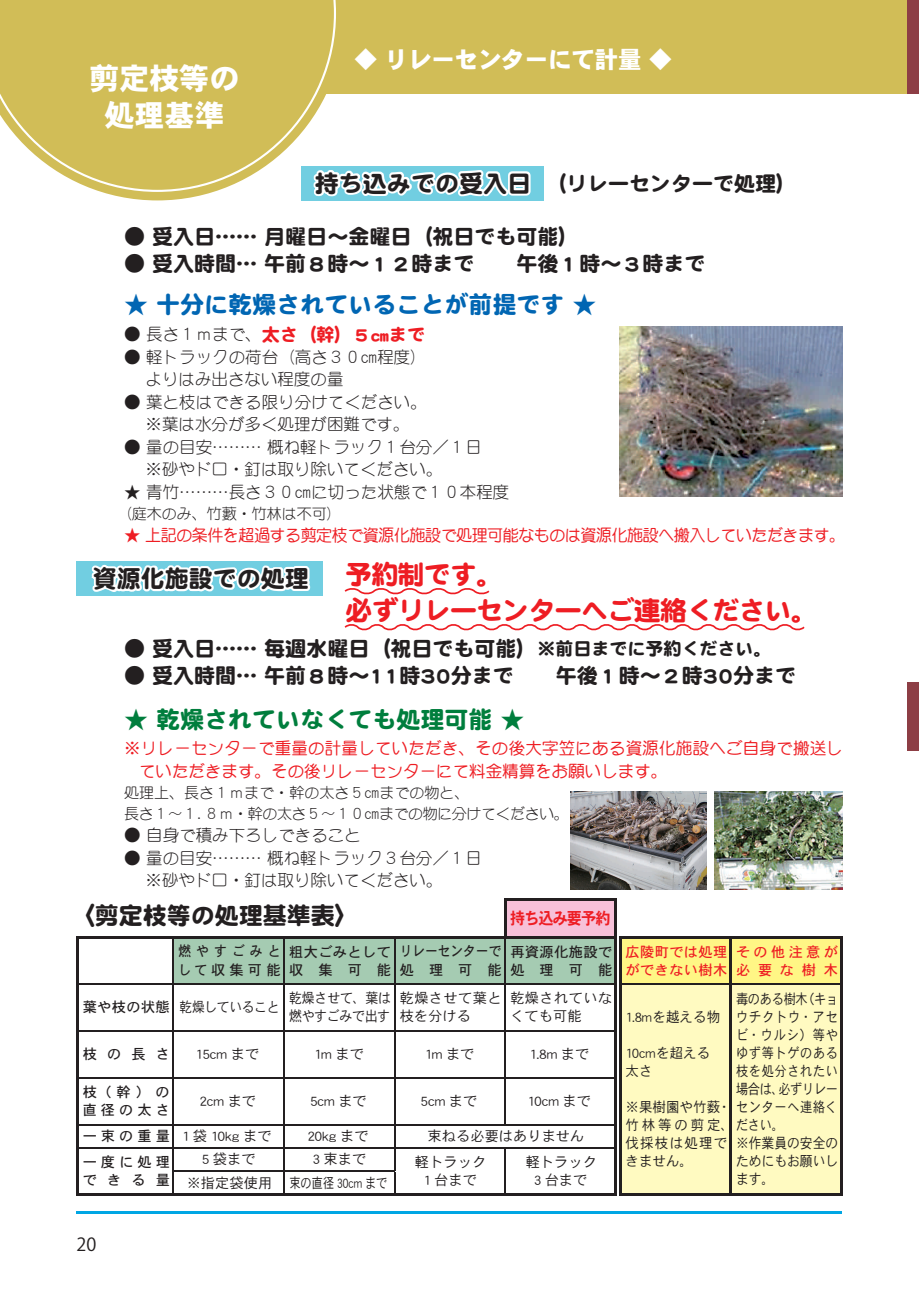
<style>
.page{position:relative;width:919px;height:1289px;background:#fff}
.page>*{position:absolute;margin:0;border:0;box-sizing:border-box;transform-origin:0 0}
.t1{font:30px/36px "DFHS Gothic Std W9";color:#fff;text-align:center}
.t2{font:27px/36px "DF Maru Gothic Std W9";letter-spacing:-.03em;color:#ee1d23}
.t3{font:24px "DF Maru Gothic Std W9";color:#231f20}
.t4{font:24px "DF Maru Gothic Std W9";color:#0166b3}
.t5{font:24px "DF Maru Gothic Std W9";color:#007e3d}
.t6{font:24px "DFHS Gothic Std W9";letter-spacing:-.03em;color:#fff}
.t7{font:21px "DF Maru Gothic Std W9";color:#231f20}
.t8{font:18.15px "DF Maru Gothic Std W9";color:#ee1d23}
.t9{font:18px "Koz Go Pro";color:#231f20}
.t10{font:16.5px/22.5px "DF Maru Gothic Std W3";color:#231f20}
.t11{font:16.5px/22.5px "DF Maru Gothic Std W5";color:#ee1d23}
.t12{font:16.5px "DF Maru Gothic Std W5";letter-spacing:-.03em;color:#ee1d23}
.t13{font:16.5px "DFHS Gothic Std W7";letter-spacing:-.065em;color:#ee1d23;scale:.92 1}
.t14{font:15px/21px "DF Maru Gothic Std W3";letter-spacing:-.03em;color:#231f20}
.t15{font:15px "DF Maru Gothic Std W3";color:#231f20}
.t16{font:14.25px/18px "DFHS Gothic Std W3";color:#231f20;text-align:center}
.t17{font:14.25px/18px "DFHS Gothic Std W3";color:#231f20;text-align:justify;scale:.86 1}
.t18{font:14.25px/18px "DFHS Gothic Std W3";letter-spacing:.045em;color:#231f20;scale:.95 1}
.t19{font:14.25px/18px "DFHS Gothic Std W3";letter-spacing:.025em;color:#231f20}
.t20{font:14.25px/18px "DFHS Gothic Std W5";letter-spacing:.28em;color:#231f20}
.t21{font:14.25px/18px "DFHS Gothic Std W5";letter-spacing:.025em;color:#231f20}
.t22{font:14.25px/18px "DFHS Gothic Std W3";color:#231f20;scale:.95 1}
.t23{font:14.25px/18px "DFHS Gothic Std W3";color:#231f20;text-align:justify;scale:.9 1}
.t24{font:14.25px/18px "DFHS Gothic Std W3";letter-spacing:-.03em;color:#231f20;scale:.91 1}
.t25{font:14.25px/18px "DFHS Gothic Std W5";letter-spacing:.025em;color:#ee1d23}
.t26{font:14.25px "DFHS Gothic Std W3";letter-spacing:-.03em;color:#231f20;scale:.9 1}
.t27{font:14.25px/18px "DFHS Gothic Std W5";letter-spacing:.34em;color:#231f20;scale:.9 1}
.t28{font:14.25px/18px "DFHS Gothic Std W5";letter-spacing:-.005em;color:#231f20;scale:.9 1}
.t29{font:14.25px/18px "DFHS Gothic Std W5";letter-spacing:.23em;color:#ee1d23}
.s1{font-family:"DF Maru Gothic Std W3";font-size:16.5px;color:#231f20}
.s2{font-size:18px}
.s3{font-family:"DFHS Gothic Std W5"}
</style>
<div class="page">
<div style="left:76px;top:1px;width:842px;height:93px;background:#d1bd57"></div>
<div style="left:301px;top:167px;width:242px;height:34px;background:#71cee1"></div>
<div style="left:76px;top:562px;width:247px;height:34px;background:#71cee1"></div>
<svg style="left:102px;top:192px;width:111px;height:8px"></svg>
<svg style="left:1px;top:1px;width:335px;height:191px;fill:#d1bd57"></svg>
<hr style="left:76px;top:1211px;width:766px;height:2px;background:#00a6e4">
<img style="left:619px;top:326px;width:223px;height:170px">
<img style="left:570px;top:791px;width:136px;height:98px">
<img style="left:714px;top:791px;width:128px;height:98px">
<div style="left:505px;top:899px;width:110px;height:38px;background:#f7c1d9"></div>
<hr style="left:504px;top:898px;width:113px;height:2px;background:#231f20">
<hr style="left:614px;top:900px;width:2px;height:36px;background:#231f20">
<hr style="left:76px;top:936px;width:97px;height:2px;background:#231f20">
<hr style="left:76px;top:938px;width:3px;height:46px;background:#231f20">
<hr style="left:173px;top:936px;width:111px;height:2px;background:#231f20">
<hr style="left:284px;top:936px;width:110px;height:2px;background:#231f20">
<hr style="left:394px;top:936px;width:111px;height:2px;background:#231f20">
<hr style="left:505px;top:936px;width:111px;height:2px;background:#231f20">
<hr style="left:619px;top:936px;width:111px;height:2px;background:#231f20">
<hr style="left:730px;top:936px;width:112px;height:2px;background:#231f20">
<hr style="left:840px;top:938px;width:2px;height:46px;background:#231f20">
<hr style="left:76px;top:984px;width:3px;height:47px;background:#231f20">
<hr style="left:840px;top:984px;width:2px;height:47px;background:#231f20">
<hr style="left:76px;top:1031px;width:3px;height:46px;background:#231f20">
<hr style="left:840px;top:1031px;width:2px;height:46px;background:#231f20">
<hr style="left:76px;top:1077px;width:3px;height:47px;background:#231f20">
<hr style="left:840px;top:1077px;width:2px;height:47px;background:#231f20">
<hr style="left:76px;top:1124px;width:3px;height:23px;background:#231f20">
<hr style="left:840px;top:1124px;width:2px;height:23px;background:#231f20">
<hr style="left:76px;top:1147px;width:3px;height:24px;background:#231f20">
<hr style="left:840px;top:1147px;width:2px;height:24px;background:#231f20">
<hr style="left:76px;top:1171px;width:3px;height:22px;background:#231f20">
<hr style="left:840px;top:1171px;width:2px;height:22px;background:#231f20">
<hr style="left:79px;top:983px;width:94px;height:1px;background:#231f20">
<hr style="left:79px;top:1030px;width:94px;height:1px;background:#231f20">
<hr style="left:79px;top:1077px;width:94px;height:1px;background:#231f20">
<hr style="left:79px;top:1124px;width:94px;height:1px;background:#231f20">
<hr style="left:79px;top:1147px;width:94px;height:1px;background:#231f20">
<svg style="left:173px;top:937px;width:667px;height:257px"></svg>
<hr style="left:619px;top:1193px;width:111px;height:2px;background:#231f20">
<hr style="left:730px;top:1193px;width:112px;height:2px;background:#231f20">
<hr style="left:76px;top:1193px;width:97px;height:2px;background:#231f20">
<hr style="left:394px;top:1193px;width:111px;height:2px;background:#231f20">
<hr style="left:505px;top:1193px;width:111px;height:2px;background:#231f20">
<hr style="left:173px;top:1193px;width:111px;height:2px;background:#231f20">
<hr style="left:284px;top:1193px;width:110px;height:2px;background:#231f20">
<hr style="left:504px;top:900px;width:2px;height:36px;background:#231f20">
<svg style="left:344px;top:588px;width:146px;height:7px"></svg>
<svg style="left:344px;top:624px;width:461px;height:7px"></svg>
<svg style="left:311px;top:117px;width:221px;height:80px"></svg>
<svg style="left:83px;top:561px;width:229px;height:31px"></svg>
<div style="left:907px;top:1px;width:11px;height:93px;background:#8d3e45"></div>
<div style="left:907px;top:682px;width:11px;height:68px;background:#8d3e45"></div>
<h1 class="t1" style="left:90px;top:60px;width:152px">剪定枝等の処理基準</h1>
<h3 class="t6" style="left:354px;top:47px;width:320px">◆ リレーセンターにて計量 ◆</h3>
<h3 class="t3" style="left:315px;top:170px;width:218px">持ち込みでの受入日</h3>
<p class="t7" style="left:545px;top:172px;width:253px">（リレーセンターで処理）</p>
<p class="t7" style="left:124px;top:225px;width:456px">● 受入日…… 月曜日～金曜日（祝日でも可能）</p>
<p class="t7" style="left:124px;top:252px;width:582px">● 受入時間… 午前８時～１２時まで　　午後１時～３時まで</p>
<h3 class="t4" style="left:124px;top:292px;width:473px">★ 十分に乾燥されていることが前提です ★</h3>
<p class="t8" style="left:124px;top:324px;width:302px"><span class="s1">● 長さ１ｍまで、</span>太さ（幹）５㎝まで</p>
<p class="t10" style="left:145px;top:345px;width:283px;text-indent:-21px">● 軽トラックの荷台（高さ３０㎝程度）よりはみ出さない程度の量</p>
<p class="t10" style="left:124px;top:390px;width:304px;text-align:center">● 葉と枝はできる限り分けてください。※葉は水分が多く処理が困難です。</p>
<p class="t10" style="left:145px;top:435px;width:338px;text-indent:-21px">● 量の目安……… 概ね軽トラック１台分／１日※砂やドロ・釘は取り除いてください。</p>
<p class="t10" style="left:124px;top:480px;width:386px">★ 青竹………長さ３０㎝に切った状態で１０本程度</p>
<p class="t15" style="left:117px;top:505px;width:226px">（庭木のみ、竹藪・竹林は不可）</p>
<p class="t12" style="left:124px;top:526px;width:722px">★ 上記の条件を超過する剪定枝で資源化施設で処理可能なものは資源化施設へ搬入していただきます。</p>
<h3 class="t3" style="left:93px;top:565px;width:217px">資源化施設での処理</h3>
<h2 class="t2" style="left:345px;top:555px;width:474px">予約制です。<br>必ずリレーセンターへご連絡ください。</h2>
<p class="t7" style="left:124px;top:637px;width:648px">● 受入日…… 毎週水曜日（祝日でも可能）<span class="s2">※前日までに予約ください。</span></p>
<p class="t7" style="left:124px;top:664px;width:673px">● 受入時間… 午前８時～11時30分まで　　午後１時～２時30分まで</p>
<h3 class="t5" style="left:124px;top:706px;width:401px">★ 乾燥されていなくても処理可能 ★</h3>
<p class="t11" style="left:139px;top:737px;width:705px;text-indent:-15px">※リレーセンターで重量の計量していただき、その後大字笠にある資源化施設へご自身で搬送していただきます。その後リレーセンターにて料金精算をお願いします。</p>
<p class="t14" style="left:124px;top:782px;width:446px">処理上、長さ１ｍまで・幹の太さ５㎝までの物と、<br>長さ１～１．８ｍ・幹の太さ５～１０㎝までの物に分けてください。</p>
<p class="t10" style="left:124px;top:824px;width:238px">● 自身で積み下ろしできること</p>
<p class="t10" style="left:145px;top:846px;width:338px;text-indent:-21px">● 量の目安……… 概ね軽トラック３台分／１日※砂やドロ・釘は取り除いてください。</p>
<h3 class="t3" style="left:71px;top:902px;width:290px">〈剪定枝等の処理基準表〉</h3>
<p class="t13" style="left:510px;top:908px;width:111px">持ち込み要予約</p>
<p class="t27" style="left:178px;top:942px;width:115px">燃やすごみとして収集可能</p>
<p class="t21" style="left:289px;top:942px;width:104px">粗大ごみとして収集可能</p>
<p class="t28" style="left:399px;top:942px;width:115px">リレーセンターで処理可能</p>
<p class="t21" style="left:510px;top:942px;width:104px">再資源化施設で処理可能</p>
<p class="t25" style="left:625px;top:942px;width:103px">広陵町では処理ができない樹木</p>
<p class="t29" style="left:736px;top:942px;width:103px">その他注意が必要な樹木</p>
<p class="t26" style="left:83px;top:999px;width:220px"><span class="s3">葉や枝の状態</span> 乾燥していること</p>
<p class="t24" style="left:289px;top:988px;width:114px">乾燥させて、葉は燃やすごみで出す</p>
<p class="t19" style="left:399px;top:988px;width:103px">乾燥させて葉と枝を分ける</p>
<p class="t19" style="left:510px;top:988px;width:103px">乾燥されていなくても可能</p>
<p class="t17" style="left:736px;top:989px;width:120px">毒のある樹木（キョウチクトウ・アセビ・ウルシ）等やゆず等トゲのある枝を処分されたい場合は、必ずリレー</p>
<p class="t22" style="left:625px;top:1007px;width:101px">1.8mを越える物</p>
<p class="t22" style="left:625px;top:1043px;width:91px">10cmを超える太さ</p>
<p class="t18" style="left:625px;top:1097px;width:225px">※果樹園や竹薮・センターへ連絡く竹林等の剪定、ださい。<br>伐採枝は処理で<br>きません。</p>
<p class="t20" style="left:83px;top:1044px;width:89px">枝の長さ</p>
<p class="t16" style="left:195px;top:1044px;width:65px">15cm まで</p>
<p class="t16" style="left:314px;top:1044px;width:51px">1m まで</p>
<p class="t16" style="left:424px;top:1044px;width:51px">1m まで</p>
<p class="t16" style="left:529px;top:1044px;width:61px">1.8m まで</p>
<p class="t20" style="left:83px;top:1082px;width:89px">枝（幹）の直径の太さ</p>
<p class="t16" style="left:200px;top:1091px;width:58px">2cm まで</p>
<p class="t16" style="left:310px;top:1091px;width:58px">5cm まで</p>
<p class="t16" style="left:421px;top:1091px;width:58px">5cm まで</p>
<p class="t16" style="left:527px;top:1091px;width:65px">10cm まで</p>
<p class="t16" style="left:83px;top:1126px;width:190px"><span class="s3">一束の重量</span> 1袋10kgまで</p>
<p class="t16" style="left:308px;top:1126px;width:62px">20kg まで</p>
<p class="t16" style="left:427px;top:1126px;width:158px">束ねる必要はありません</p>
<p class="t20" style="left:83px;top:1152px;width:89px">一度に処理できる量</p>
<p class="t16" style="left:202px;top:1149px;width:55px">5 袋まで</p>
<p class="t16" style="left:313px;top:1149px;width:55px">3 束まで</p>
<p class="t16" style="left:415px;top:1152px;width:73px">軽トラック<br>1 台まで</p>
<p class="t16" style="left:525px;top:1152px;width:73px">軽トラック</p>
<p class="t23" style="left:736px;top:1133px;width:115px">※作業員の安全のためにもお願いします。</p>
<p class="t16" style="left:187px;top:1173px;width:202px">※指定袋使用 束の直径 30cm まで</p>
<p class="t16" style="left:534px;top:1170px;width:55px">3 台まで</p>
<p class="t9" style="left:77px;top:1232px;width:21px">20</p>
</div>
